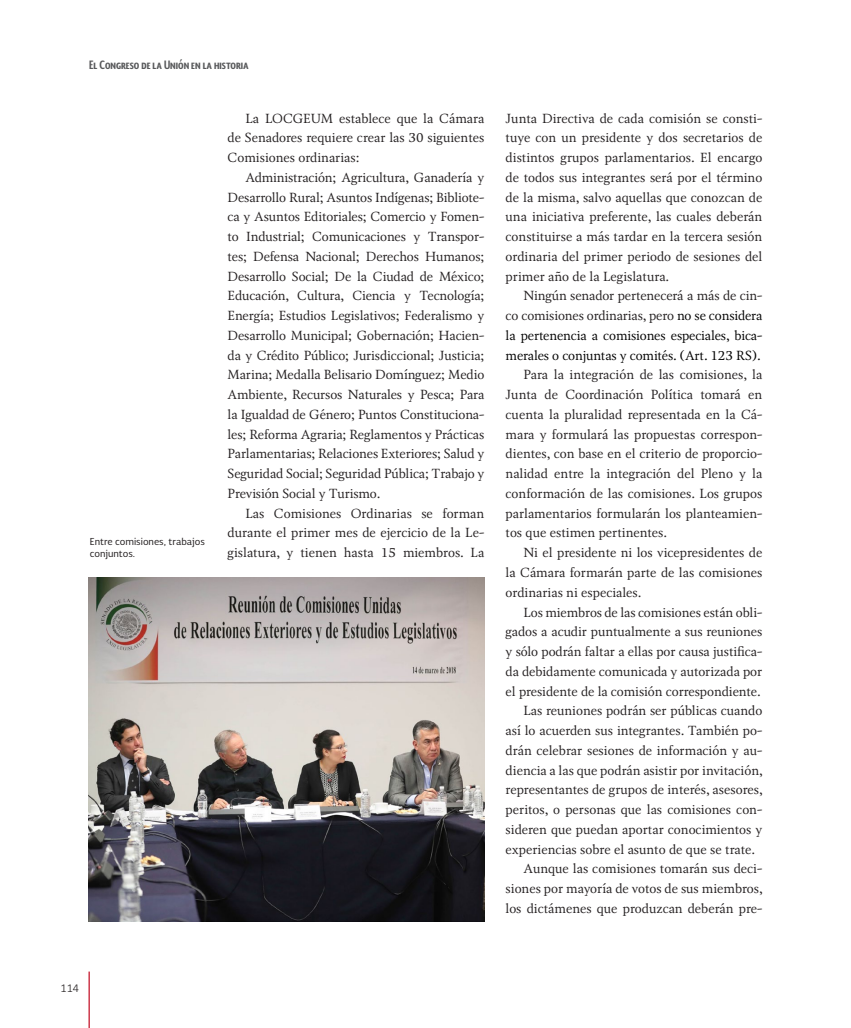
<style>
.page{position:relative;width:851px;height:1028px;background:#fff}
.page>*{position:absolute;margin:0;border:0;box-sizing:border-box;transform-origin:0 0}
.textos_continuos{font:13.12px/19.8px "Soberana Texto";color:#231f20;text-align:justify}
.textos_continuos-2{font:13.12px/19.8px "Soberana Texto";letter-spacing:-.01em;color:#000;text-align:justify}
.t1{font:700 11.25px "Soberana Sans Condensed";color:#57585a}
.t2{font:300 11.25px "Corpid";color:#231f20}
.pies_de_foto{font:9.38px/12.5px "Soberana Sans";color:#231f20}
.s1{color:#231f20}
</style>
<div class="page">
<hr style="left:88px;top:971px;width:2px;height:57px;background:#c31227">
<img style="left:88px;top:577px;width:396px;height:344px">
<p class="t1" style="left:89px;top:57px;width:161px">El Congreso de la Unión en la historia</p>
<p class="pies_de_foto" style="left:90px;top:534px;width:117px">Entre comisiones, trabajos conjuntos.</p>
<p class="textos_continuos" style="left:227px;top:108px;width:258px;text-indent:18px">La LOCGEUM establece que la Cámara de Senadores requiere crear las 30 siguientes Comisiones ordinarias:</p>
<p class="textos_continuos" style="left:227px;top:167px;width:258px;text-indent:18px">Administración; Agricultura, Ganadería y Desarrollo Rural; Asuntos Indígenas; Bibliote&shy;ca y Asuntos Editoriales; Comercio y Fomen&shy;to Industrial; Comunicaciones y Transpor&shy;tes; Defensa Nacional; Derechos Humanos; Desarrollo Social; De la Ciudad de México; Educación, Cultura, Ciencia y Tecnología; Energía; Estudios Legislativos; Federalismo y Desarrollo Municipal; Gobernación; Hacien&shy;da y Crédito Público; Jurisdiccional; Justicia; Marina; Medalla Belisario Domínguez; Medio Ambiente, Recursos Naturales y Pesca; Para la Igualdad de Género; Puntos Constituciona&shy;les; Reforma Agraria; Reglamentos y Prácticas Parlamentarias; Relaciones Exteriores; Salud y Seguridad Social; Seguridad Pública; Trabajo y Previsión Social y Turismo.</p>
<p class="textos_continuos" style="left:227px;top:503px;width:258px;text-indent:18px">Las Comisiones Ordinarias se forman durante el primer mes de ejercicio de la Le&shy;gislatura, y tienen hasta 15 miembros. La</p>
<p class="textos_continuos" style="left:505px;top:108px;width:258px">Junta Directiva de cada comisión se consti&shy;tuye con un presidente y dos secretarios de distintos grupos parlamentarios. El encargo de todos sus integrantes será por el término de la misma, salvo aquellas que conozcan de una iniciativa preferente, las cuales deberán constituirse a más tardar en la tercera sesión ordinaria del primer periodo de sesiones del primer año de la Legislatura.</p>
<p class="textos_continuos-2" style="left:505px;top:286px;width:258px;text-indent:18px"><span class="s1">Ningún senador pertenecerá a más de cin&shy;co comisiones ordinarias, pero</span> no se considera la pertenencia a comisiones especiales, bica&shy;merales o conjuntas y comités. (Art. 123 RS).</p>
<p class="textos_continuos" style="left:505px;top:365px;width:258px;text-indent:18px">Para la integración de las comisiones, la Junta de Coordinación Política tomará en cuenta la pluralidad representada en la Cá&shy;mara y formulará las propuestas correspon&shy;dientes, con base en el criterio de proporcio&shy;nalidad entre la integración del Pleno y la conformación de las comisiones. Los grupos parlamentarios formularán los planteamien&shy;tos que estimen pertinentes.</p>
<p class="textos_continuos" style="left:505px;top:542px;width:258px;text-indent:18px">Ni el presidente ni los vicepresidentes de la Cámara formarán parte de las comisiones ordinarias ni especiales.</p>
<p class="textos_continuos" style="left:505px;top:602px;width:258px;text-indent:18px">Los miembros de las comisiones están obli&shy;gados a acudir puntualmente a sus reuniones y sólo podrán faltar a ellas por causa justifica&shy;da debidamente comunicada y autorizada por el presidente de la comisión correspondiente.</p>
<p class="textos_continuos" style="left:505px;top:700px;width:259px;text-indent:18px">Las reuniones podrán ser públicas cuando así lo acuerden sus integrantes. También po&shy;drán celebrar sesiones de información y au&shy;diencia a las que podrán asistir por invitación, representantes de grupos de interés, asesores, peritos, o personas que las comisiones con&shy;sideren que puedan aportar conocimientos y experiencias sobre el asunto de que se trate.</p>
<p class="textos_continuos" style="left:505px;top:858px;width:259px;text-indent:18px">Aunque las comisiones tomarán sus deci&shy;siones por mayoría de votos de sus miembros, los dictámenes que produzcan deberán pre-</p>
<p class="t2" style="left:61px;top:981px;width:20px">114</p>
</div>
